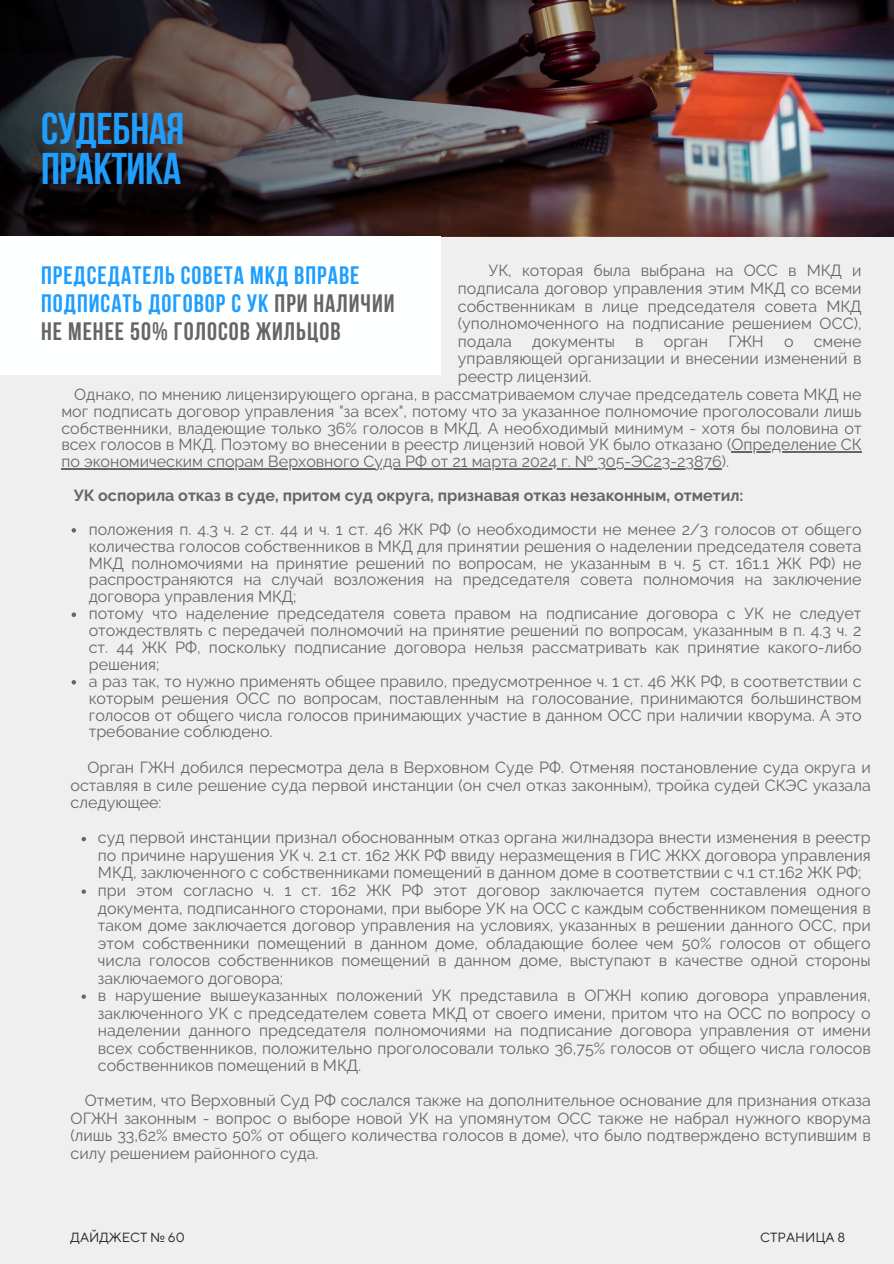
<style>
.page{position:relative;width:894px;height:1264px;background:#fff}
.page>*{position:absolute;margin:0;border:0;box-sizing:border-box;transform-origin:0 0}
.t1{font:700 44.25px/40.5px "Bebas Neue";letter-spacing:-.01em;color:#1f9efe}
.t2{font:700 25.2px/28.2px "Bebas Neue";letter-spacing:.04em;color:#1f9efe}
.t3{font:16.05px/17.5px "Raleway";color:#666;text-align:justify}
.t4{font:700 16.05px "Raleway";color:#666}
.t5{font:13.2px "TT Norms Pro";color:#222}
.s1{color:#656565}
</style>
<div class="page">
<div style="left:0;top:0;width:893px;height:1263px;background:#efefef"></div>
<img style="left:788px;top:0;width:105px;height:236px">
<div style="left:0;top:236px;width:440px;height:139px;background:#feffff"></div>
<img style="left:0;top:0;width:788px;height:236px">
<hr style="left:731px;top:451px;width:130px;height:1px;background:#666">
<hr style="left:61px;top:468px;width:660px;height:1px;background:#666">
<svg style="left:72px;top:528px;width:4px;height:4px"></svg>
<svg style="left:72px;top:612px;width:4px;height:5px"></svg>
<svg style="left:72px;top:680px;width:4px;height:4px"></svg>
<svg style="left:82px;top:836px;width:4px;height:5px"></svg>
<svg style="left:82px;top:889px;width:4px;height:4px"></svg>
<svg style="left:82px;top:994px;width:4px;height:4px"></svg>
<h2 class="t1" style="left:41px;top:112px;width:144px">Судебная практика</h2>
<h4 class="t2" style="left:41px;top:263px;width:355px">Председатель совета МКД вправе подписать договор с УК <span class="s1">при наличии не менее 50% голосов жильцов</span></h4>
<h4 class="t3" style="left:458px;top:262px;width:405px;text-indent:31px">УК, которая была выбрана на ОСС в МКД и подписала договор управления этим МКД со всеми собственникам в лице председателя совета МКД (уполномоченного на подписание решением ОСС), подала</h4>
<h4 class="t3" style="left:532px;top:332px;width:84px">документы</h4>
<h4 class="t3" style="left:635px;top:332px;width:10px">в</h4>
<h4 class="t3" style="left:663px;top:332px;width:46px">орган</h4>
<h4 class="t3" style="left:728px;top:332px;width:37px">ГЖН</h4>
<h4 class="t3" style="left:783px;top:332px;width:11px">о</h4>
<h4 class="t3" style="left:458px;top:332px;width:405px;text-indent:356px">смене управляющей организации и внесении изменений в реестр лицензий.</h4>
<h4 class="t3" style="left:61px;top:386px;width:801px;line-height:16.8px;text-indent:13px">Однако, по мнению лицензирующего органа, в рассматриваемом случае председатель совета МКД не мог подписать договор управления "за всех", потому что за указанное полномочие проголосовали лишь собственники, владеющие только 36% голосов в МКД. А необходимый минимум - хотя бы половина от всех голосов в МКД. Поэтому во внесении в реестр лицензий новой УК было отказано (Определение СК</h4>
<p class="t3" style="left:61px;top:453px;width:669px">по экономическим спорам Верховного Суда РФ от 21 марта 2024 г. № 305-ЭС23-23876).</p>
<p class="t4" style="left:74px;top:486px;width:671px">УК оспорила отказ в суде, притом суд округа, признавая отказ незаконным, отметил:</p>
<p class="t3" style="left:89px;top:520px;width:774px">положения п. 4.3 ч. 2 ст. 44 и ч. 1 ст. 46 ЖК РФ (о необходимости не менее 2/3 голосов от общего</p>
<p class="t3" style="left:89px;top:537px;width:774px;line-height:16.8px">количества голосов собственников в МКД для принятии решения о наделении председателя совета МКД полномочиями на принятие решений по вопросам, не указанным в ч. 5 ст. 161.1 ЖК РФ) не распространяются на случай возложения на председателя совета полномочия на заключение</p>
<p class="t3" style="left:89px;top:588px;width:774px;line-height:16.8px;text-align:left">договора управления МКД;<br>потому что наделение председателя совета правом на подписание договора с УК не следует отождествлять с передачей полномочий на принятие решений по вопросам, указанным в п. 4.3 ч. 2 ст. 44 ЖК РФ, поскольку подписание договора нельзя рассматривать как принятие какого-либо решения;</p>
<p class="t3" style="left:89px;top:672px;width:774px;line-height:16.8px">а раз так, то нужно применять общее правило, предусмотренное ч. 1 ст. 46 ЖК РФ, в соответствии с которым решения ОСС по вопросам, поставленным на голосование, принимаются большинством голосов от общего числа голосов принимающих участие в данном ОСС при наличии кворума. А это требование соблюдено.</p>
<p class="t3" style="left:71px;top:759px;width:801px;text-indent:17px">Орган ГЖН добился пересмотра дела в Верховном Суде РФ. Отменяя постановление суда округа и оставляя в силе решение суда первой инстанции (он счел отказ законным), тройка судей СКЭС указала следующее:</p>
<p class="t3" style="left:98px;top:829px;width:774px">суд первой инстанции признал обоснованным отказ органа жилнадзора внести изменения в реестр по причине нарушения УК ч. 2.1 ст. 162 ЖК РФ ввиду неразмещения в ГИС ЖКХ договора управления МКД, заключенного с собственниками помещений в данном доме в соответствии с ч.1 ст.162 ЖК РФ;</p>
<p class="t3" style="left:98px;top:881px;width:774px">при этом согласно ч. 1 ст. 162 ЖК РФ этот договор заключается путем составления одного документа, подписанного сторонами, при выборе УК на ОСС с каждым собственником помещения в таком доме заключается договор управления на условиях, указанных в решении данного ОСС, при этом собственники помещений в данном доме, обладающие более чем 50% голосов от общего числа голосов собственников помещений в данном доме, выступают в качестве одной стороны заключаемого договора;</p>
<h4 class="t3" style="left:98px;top:986px;width:774px">в нарушение вышеуказанных положений УК представила в ОГЖН копию договора управления, заключенного УК с председателем совета МКД от своего имени, притом что на ОСС по вопросу о наделении данного председателя полномочиями на подписание договора управления от имени всех собственников, положительно проголосовали только 36,75% голосов от общего числа голосов собственников помещений в МКД.</h4>
<p class="t3" style="left:71px;top:1091px;width:801px;text-indent:14px">Отметим, что Верховный Суд РФ сослался также на дополнительное основание для признания отказа ОГЖН законным - вопрос о выборе новой УК на упомянутом ОСС также не набрал нужного кворума (лишь 33,62% вместо 50% от общего количества голосов в доме), что было подтверждено вступившим в силу решением районного суда.</p>
<p class="t5" style="left:71px;top:1229px;width:116px">ДАЙДЖЕСТ № 60</p>
<h1 class="t5" style="left:760px;top:1229px;width:86px">СТРАНИЦА 8</h1>
</div>
